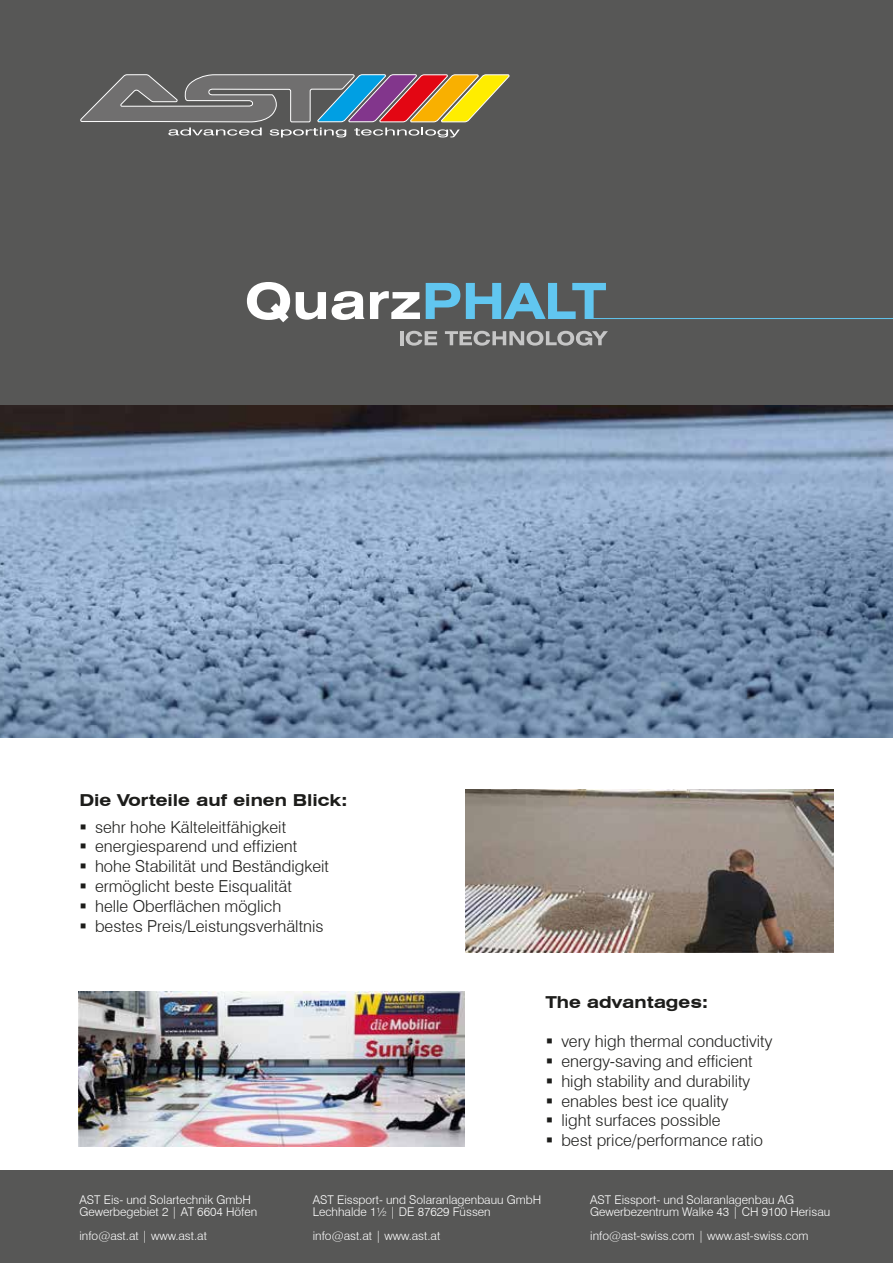
<style>
.page{position:relative;width:893px;height:1263px;background:#fff}
.page>*{position:absolute;margin:0;border:0;box-sizing:border-box;transform-origin:0 0}
.t1{font:300 16.5px "Swiss 721 BT";color:#1d1d1b}
.t2{font:700 expanded 16.5px "Swiss 721 BT";color:#1d1d1b}
.t3{font:300 12px "Swiss 721 BT";color:#fff}
</style>
<div class="page">
<div style="left:0;top:0;width:893px;height:408px;background:#575756"></div>
<div style="left:0;top:1170px;width:893px;height:93px;background:#575756"></div>
<hr style="left:592px;top:318px;width:301px;height:1px;background:#61c6f0">
<svg style="left:247px;top:282px;width:43px;height:40px"></svg>
<svg style="left:296px;top:292px;width:30px;height:28px"></svg>
<svg style="left:332px;top:291px;width:32px;height:29px"></svg>
<svg style="left:370px;top:291px;width:50px;height:28px"></svg>
<svg style="left:426px;top:283px;width:34px;height:36px"></svg>
<svg style="left:466px;top:283px;width:140px;height:36px"></svg>
<hr style="left:400px;top:331px;width:3px;height:14px;background:#c6c6c6">
<svg style="left:406px;top:331px;width:31px;height:15px"></svg>
<svg style="left:445px;top:331px;width:163px;height:15px"></svg>
<img style="left:78px;top:991px;width:387px;height:155px">
<img style="left:466px;top:789px;width:368px;height:164px">
<img style="left:0;top:405px;width:893px;height:332px">
<svg style="left:80px;top:74px;width:429px;height:63px"></svg>
<p class="t2" style="left:79px;top:790px;width:269px">Die Vorteile auf einen Blick:</p>
<p class="t1" style="left:79px;top:817px;width:208px">▪ sehr hohe Kälteleitfähigkeit</p>
<p class="t1" style="left:79px;top:836px;width:219px">▪ energiesparend und effizient</p>
<p class="t1" style="left:80px;top:856px;width:251px">▪ hohe Stabilität und Beständigkeit</p>
<p class="t1" style="left:80px;top:876px;width:214px">▪ ermöglicht beste Eisqualität</p>
<p class="t1" style="left:80px;top:896px;width:203px">▪ helle Oberflächen möglich</p>
<p class="t1" style="left:80px;top:916px;width:245px">▪ bestes Preis/Leistungsverhältnis</p>
<p class="t2" style="left:546px;top:992px;width:164px">The advantages:</p>
<p class="t1" style="left:546px;top:1031px;width:228px">▪ very high thermal conductivity</p>
<p class="t1" style="left:546px;top:1051px;width:208px">▪ energy-saving and efficient</p>
<p class="t1" style="left:546px;top:1071px;width:206px">▪ high stability and durability</p>
<p class="t1" style="left:546px;top:1091px;width:184px">▪ enables best ice quality</p>
<p class="t1" style="left:546px;top:1110px;width:176px">▪ light surfaces possible</p>
<p class="t1" style="left:546px;top:1130px;width:219px">▪ best price/performance ratio</p>
<p class="t3" style="left:79px;top:1193px;width:173px">AST Eis- und Solartechnik GmbH</p>
<p class="t3" style="left:313px;top:1193px;width:230px">AST Eissport- und Solaranlagenbauu GmbH</p>
<p class="t3" style="left:590px;top:1193px;width:205px">AST Eissport- und Solaranlagenbau AG</p>
<p class="t3" style="left:79px;top:1205px;width:179px">Gewerbegebiet 2 | AT 6604 Höfen</p>
<p class="t3" style="left:313px;top:1205px;width:179px">Lechhalde 1½ | DE 87629 Füssen</p>
<p class="t3" style="left:590px;top:1205px;width:242px">Gewerbezentrum Walke 43 | CH 9100 Herisau</p>
<p class="t3" style="left:79px;top:1229px;width:129px">info@ast.at | www.ast.at</p>
<p class="t3" style="left:313px;top:1229px;width:129px">info@ast.at | www.ast.at</p>
<p class="t3" style="left:590px;top:1229px;width:220px">info@ast-swiss.com | www.ast-swiss.com</p>
</div>
